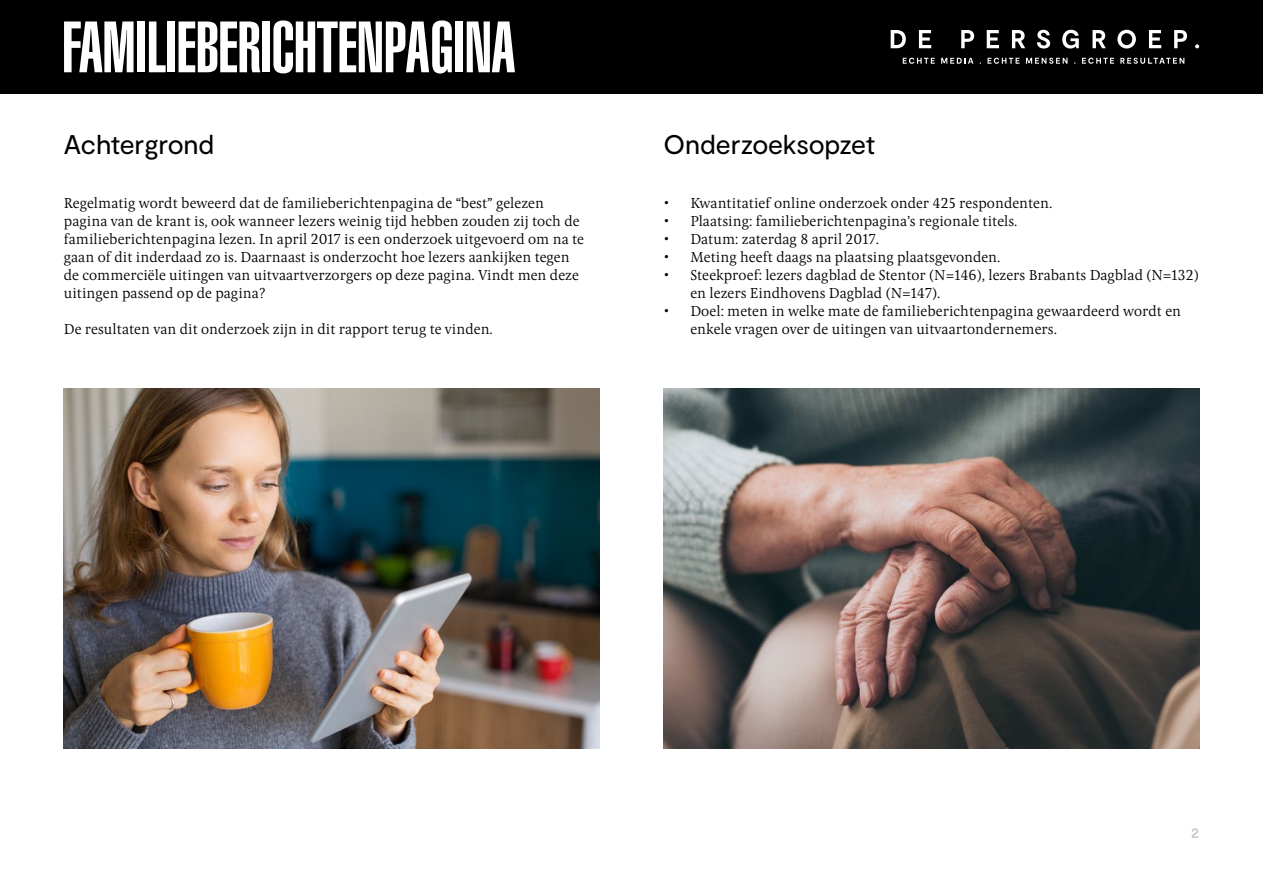
<style>
.page{position:relative;width:1263px;height:893px;background:#fff}
.page>*{position:absolute;margin:0;border:0;box-sizing:border-box;transform-origin:0 0}
.t1{font:900 extra-condensed 70.5px "Swiss 911 BT";color:#fff}
.t2{font:27px "Moderat";letter-spacing:-.01em;color:#000}
.t3{font:300 15px/18px "Pona";color:#000}
.t4{font:500 15px "Moderat";color:#c6c6c6}
</style>
<div class="page">
<img style="left:64px;top:388px;width:536px;height:360px">
<img style="left:663px;top:388px;width:536px;height:360px">
<div style="left:0;top:0;width:1263px;height:94px;background:#000"></div>
<svg style="left:903px;top:58px;width:32px;height:6px"></svg>
<svg style="left:941px;top:58px;width:32px;height:6px"></svg>
<svg style="left:987px;top:58px;width:32px;height:6px"></svg>
<svg style="left:1026px;top:58px;width:41px;height:6px"></svg>
<svg style="left:1082px;top:58px;width:32px;height:6px"></svg>
<svg style="left:1120px;top:58px;width:64px;height:6px"></svg>
<svg style="left:891px;top:30px;width:15px;height:18px"></svg>
<svg style="left:919px;top:30px;width:12px;height:18px"></svg>
<svg style="left:961px;top:30px;width:13px;height:18px"></svg>
<svg style="left:987px;top:30px;width:12px;height:18px"></svg>
<svg style="left:1012px;top:30px;width:13px;height:18px"></svg>
<svg style="left:1037px;top:30px;width:13px;height:19px"></svg>
<svg style="left:1062px;top:30px;width:17px;height:19px"></svg>
<svg style="left:1092px;top:30px;width:14px;height:18px"></svg>
<svg style="left:1117px;top:30px;width:19px;height:19px"></svg>
<svg style="left:1149px;top:30px;width:12px;height:18px"></svg>
<svg style="left:1174px;top:30px;width:13px;height:18px"></svg>
<svg style="left:1195px;top:44px;width:4px;height:4px"></svg>
<h1 class="t1" style="left:62px;top:9px;width:454px">FAMILIEBERICHTENPAGINA</h1>
<h2 class="t2" style="left:64px;top:128px;width:152px">Achtergrond</h2>
<p class="t3" style="left:64px;top:193px;width:522px">Regelmatig wordt beweerd dat de familieberichtenpagina de “best” gelezen pagina van de krant is, ook wanneer lezers weinig tijd hebben zouden zij toch de familieberichtenpagina lezen. In april 2017 is een onderzoek uitgevoerd om na te gaan of dit inderdaad zo is. Daarnaast is onderzocht hoe lezers aankijken tegen de commerciële uitingen van uitvaartverzorgers op deze pagina. Vindt men deze uitingen passend op de pagina?</p>
<p class="t3" style="left:64px;top:319px;width:431px">De resultaten van dit onderzoek zijn in dit rapport terug te vinden.</p>
<h2 class="t2" style="left:663px;top:128px;width:214px">Onderzoeksopzet</h2>
<p class="t3" style="left:663px;top:193px;width:390px">• Kwantitatief online onderzoek onder 425 respondenten.</p>
<p class="t3" style="left:663px;top:211px;width:356px">• Plaatsing: familieberichtenpagina’s regionale titels.</p>
<p class="t3" style="left:663px;top:229px;width:217px">• Datum: zaterdag 8 april 2017.</p>
<p class="t3" style="left:663px;top:247px;width:339px">• Meting heeft daags na plaatsing plaatsgevonden.</p>
<p class="t3" style="left:690px;top:265px;width:510px;text-indent:-27px">• Steekproef: lezers dagblad de Stentor (N=146), lezers Brabants Dagblad (N=132) en lezers Eindhovens Dagblad (N=147).</p>
<p class="t3" style="left:690px;top:301px;width:492px;text-indent:-27px">• Doel: meten in welke mate de familieberichtenpagina gewaardeerd wordt en enkele vragen over de uitingen van uitvaartondernemers.</p>
<p class="t4" style="left:1191px;top:824px;width:10px">2</p>
</div>
